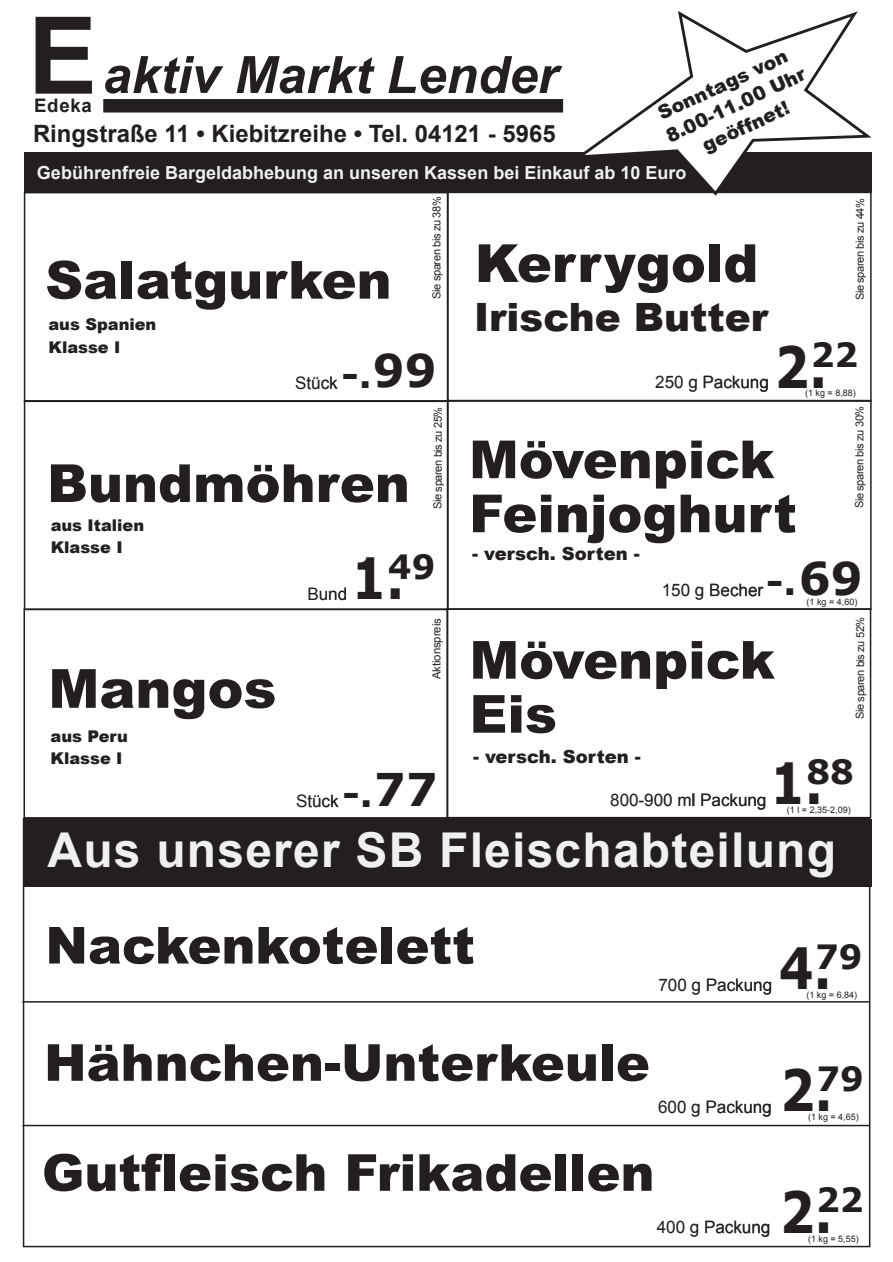
<style>
.page{position:relative;width:893px;height:1262px;background:#fff}
.page>*{position:absolute;margin:0;border:0;box-sizing:border-box;transform-origin:0 0}
.t1{font:700 56.85px "Verdana";color:#231f20;scale:.86 1}
.t2{font:900 54px "Arial";color:#231f20}
.t3{font:900 52.5px/54px "Arial";color:#231f20}
.t4{font:italic 700 51.45px "Arial";color:#231f20}
.t5{font:900 51px "Arial";color:#231f20}
.t6{font:700 48px "Arial";letter-spacing:.025em;color:rgb(255 255 255/.94)}
.t7{font:900 39px "Arial";color:#231f20}
.t8{font:700 36px "Verdana";color:#231f20}
.t9{font:700 33.45px "Verdana";color:#231f20}
.t10{font:700 23.85px "Arial";color:#231f20}
.t11{font:900 19.05px/23.9px "Arial";color:#231f20;text-align:center}
.t12{font:700 18.6px "Arial";letter-spacing:.04em;color:#231f20}
.t13{font:700 18px "Arial";color:rgb(255 255 255/.94)}
.t14{font:900 18px "Arial";color:#231f20}
.t15{font:17.25px "Arial";color:#231f20}
.t16{font:900 16.2px/22.2px "Arial";color:#231f20}
.t17{font:11.25px "Arial";letter-spacing:-.005em;color:#231f20}
.t18{font:11.1px "Arial";letter-spacing:-.04em;color:#231f20}
.t19{font:9px "Arial";color:#231f20}
.s1{font-style:normal;font-size:107.25px}
.s2{font-size:45px}
.s3{font-family:"Verdana";font-weight:700;font-size:36px}
.s4{font-family:"Verdana";font-weight:700;font-size:45px}
</style>
<div class="page">
<div style="left:103px;top:99px;width:460px;height:14px;background:#231f20;border:1px solid #231f20"></div>
<div style="left:24px;top:152px;width:847px;height:41px;background:#231f20"></div>
<svg style="left:584px;top:11px;width:287px;height:185px"></svg>
<div style="left:24px;top:192px;width:424px;height:210px;border:2px solid #231f20"></div>
<div style="left:24px;top:400px;width:424px;height:210px;border:2px solid #231f20"></div>
<div style="left:24px;top:818px;width:847px;height:68px;background:#231f20"></div>
<svg style="left:667px;top:584px;width:22px;height:12px"></svg>
<svg style="left:695px;top:587px;width:8px;height:13px"></svg>
<svg style="left:710px;top:584px;width:53px;height:12px"></svg>
<svg style="left:618px;top:793px;width:54px;height:13px"></svg>
<svg style="left:678px;top:793px;width:16px;height:13px"></svg>
<svg style="left:701px;top:793px;width:64px;height:16px"></svg>
<svg style="left:298px;top:376px;width:40px;height:13px"></svg>
<svg style="left:661px;top:376px;width:21px;height:12px"></svg>
<svg style="left:689px;top:379px;width:7px;height:13px"></svg>
<svg style="left:704px;top:376px;width:63px;height:16px"></svg>
<svg style="left:310px;top:587px;width:36px;height:13px"></svg>
<svg style="left:299px;top:794px;width:39px;height:13px"></svg>
<div style="left:446px;top:608px;width:425px;height:210px;border:2px solid #231f20"></div>
<div style="left:447px;top:192px;width:424px;height:210px;border:2px solid #231f20"></div>
<div style="left:447px;top:400px;width:424px;height:210px;border:2px solid #231f20"></div>
<hr style="left:22px;top:1001px;width:847px;height:1px;background:#231f20">
<hr style="left:22px;top:1124px;width:847px;height:2px;background:#231f20">
<svg style="left:664px;top:978px;width:22px;height:13px"></svg>
<svg style="left:692px;top:981px;width:8px;height:13px"></svg>
<svg style="left:707px;top:978px;width:64px;height:16px"></svg>
<svg style="left:664px;top:1100px;width:21px;height:13px"></svg>
<svg style="left:692px;top:1104px;width:7px;height:12px"></svg>
<svg style="left:706px;top:1100px;width:64px;height:16px"></svg>
<svg style="left:662px;top:1221px;width:22px;height:12px"></svg>
<svg style="left:690px;top:1224px;width:8px;height:13px"></svg>
<svg style="left:705px;top:1221px;width:64px;height:16px"></svg>
<h3 class="t4" style="left:28px;top:41px;width:531px"><span class="s1">E</span>aktiv Markt Lender</h3>
<p class="t11" style="left:651px;top:104px;width:153px;rotate:-25deg">Sonntags von<br>8.00-11.00 Uhr geöffnet!</p>
<p class="t13" style="left:37px;top:161px;width:651px">Gebührenfreie Bargeldabhebung an unseren Kassen bei Einkauf ab 10 Euro</p>
<p class="t12" style="left:34px;top:93px;width:59px">Edeka</p>
<h3 class="t10" style="left:33px;top:118px;width:524px">Ringstraße 11 • Kiebitzreihe • Tel. 04121 - 5965</h3>
<p class="t18" style="left:429px;top:299px;width:104px;rotate:-90deg">Sie sparen bis zu 38%</p>
<h3 class="t3" style="left:475px;top:234px;width:285px">Kerrygold</h3>
<h3 class="t3" style="left:45px;top:251px;width:348px">Salatgurken</h3>
<p class="t16" style="left:49px;top:313px;width:109px">aus Spanien<br>Klasse I</p>
<h3 class="t7" style="left:474px;top:289px;width:295px">Irische Butter</h3>
<h3 class="t8" style="left:341px;top:351px;width:97px">-.<span class="s2">99</span></h3>
<p class="t15" style="left:295px;top:371px;width:44px">Stück</p>
<p class="t15" style="left:655px;top:371px;width:115px">250 g Packung</p>
<p class="t18" style="left:852px;top:300px;width:104px;rotate:-90deg">Sie sparen bis zu 44%</p>
<h3 class="t9" style="left:810px;top:333px;width:49px">22</h3>
<h1 class="t1" style="left:774px;top:330px;width:63px">2.</h1>
<p class="t19" style="left:805px;top:387px;width:52px">(1 kg = 8,88)</p>
<h3 class="t3" style="left:47px;top:454px;width:364px">Bundmöhren</h3>
<p class="t18" style="left:430px;top:509px;width:104px;rotate:-90deg">Sie sparen bis zu 25%</p>
<p class="t16" style="left:51px;top:513px;width:95px">aus Italien<br>Klasse I</p>
<h2 class="t2" style="left:48px;top:649px;width:230px">Mangos</h2>
<p class="t16" style="left:51px;top:725px;width:79px">aus Peru<br>Klasse I</p>
<p class="t15" style="left:307px;top:582px;width:41px">Bund</p>
<h3 class="t9" style="left:388px;top:545px;width:49px">49</h3>
<h1 class="t1" style="left:351px;top:541px;width:63px">1.</h1>
<p class="t17" style="left:429px;top:679px;width:63px;rotate:-90deg">Aktionspreis</p>
<p class="t15" style="left:296px;top:790px;width:143px">Stück <span class="s3">-.</span><span class="s4">77</span></p>
<h3 class="t3" style="left:469px;top:431px;width:329px">Mövenpick<br>Feinjoghurt</h3>
<p class="t18" style="left:852px;top:508px;width:104px;rotate:-90deg">Sie sparen bis zu 30%</p>
<p class="t14" style="left:472px;top:540px;width:169px">- versch. Sorten -</p>
<h3 class="t8" style="left:766px;top:559px;width:98px">-.<span class="s2">69</span></h3>
<p class="t15" style="left:661px;top:579px;width:103px">150 g Becher</p>
<p class="t19" style="left:806px;top:595px;width:52px">(1 kg = 4,60)</p>
<h3 class="t3" style="left:469px;top:631px;width:307px">Mövenpick<br>Eis</h3>
<p class="t18" style="left:852px;top:719px;width:104px;rotate:-90deg">Sie sparen bis zu 52%</p>
<p class="t14" style="left:473px;top:744px;width:169px">- versch. Sorten -</p>
<p class="t15" style="left:610px;top:788px;width:158px">800-900 ml Packung</p>
<h3 class="t9" style="left:806px;top:750px;width:49px">88</h3>
<h1 class="t1" style="left:770px;top:746px;width:63px">1.</h1>
<p class="t19" style="left:786px;top:804px;width:65px">(1 l = 2,35-2,09)</p>
<h3 class="t6" style="left:47px;top:818px;width:790px">Aus unserer SB Fleischabteilung</h3>
<h3 class="t5" style="left:45px;top:908px;width:431px">Nackenkotelett</h3>
<p class="t15" style="left:658px;top:973px;width:115px">700 g Packung</p>
<h3 class="t9" style="left:815px;top:935px;width:49px">79</h3>
<h1 class="t1" style="left:778px;top:931px;width:63px">4.</h1>
<p class="t19" style="left:806px;top:989px;width:52px">(1 kg = 6,84)</p>
<h3 class="t5" style="left:44px;top:1025px;width:607px">Hähnchen-Unterkeule</h3>
<p class="t15" style="left:658px;top:1095px;width:115px">600 g Packung</p>
<h3 class="t5" style="left:42px;top:1135px;width:614px">Gutfleisch Frikadellen</h3>
<p class="t15" style="left:656px;top:1216px;width:115px">400 g Packung</p>
<h3 class="t9" style="left:816px;top:1057px;width:49px">79</h3>
<h1 class="t1" style="left:780px;top:1053px;width:63px">2.</h1>
<p class="t19" style="left:808px;top:1111px;width:52px">(1 kg = 4,65)</p>
<h3 class="t9" style="left:816px;top:1178px;width:49px">22</h3>
<h1 class="t1" style="left:780px;top:1174px;width:63px">2.</h1>
<p class="t19" style="left:808px;top:1233px;width:52px">(1 kg = 5,55)</p>
</div>
